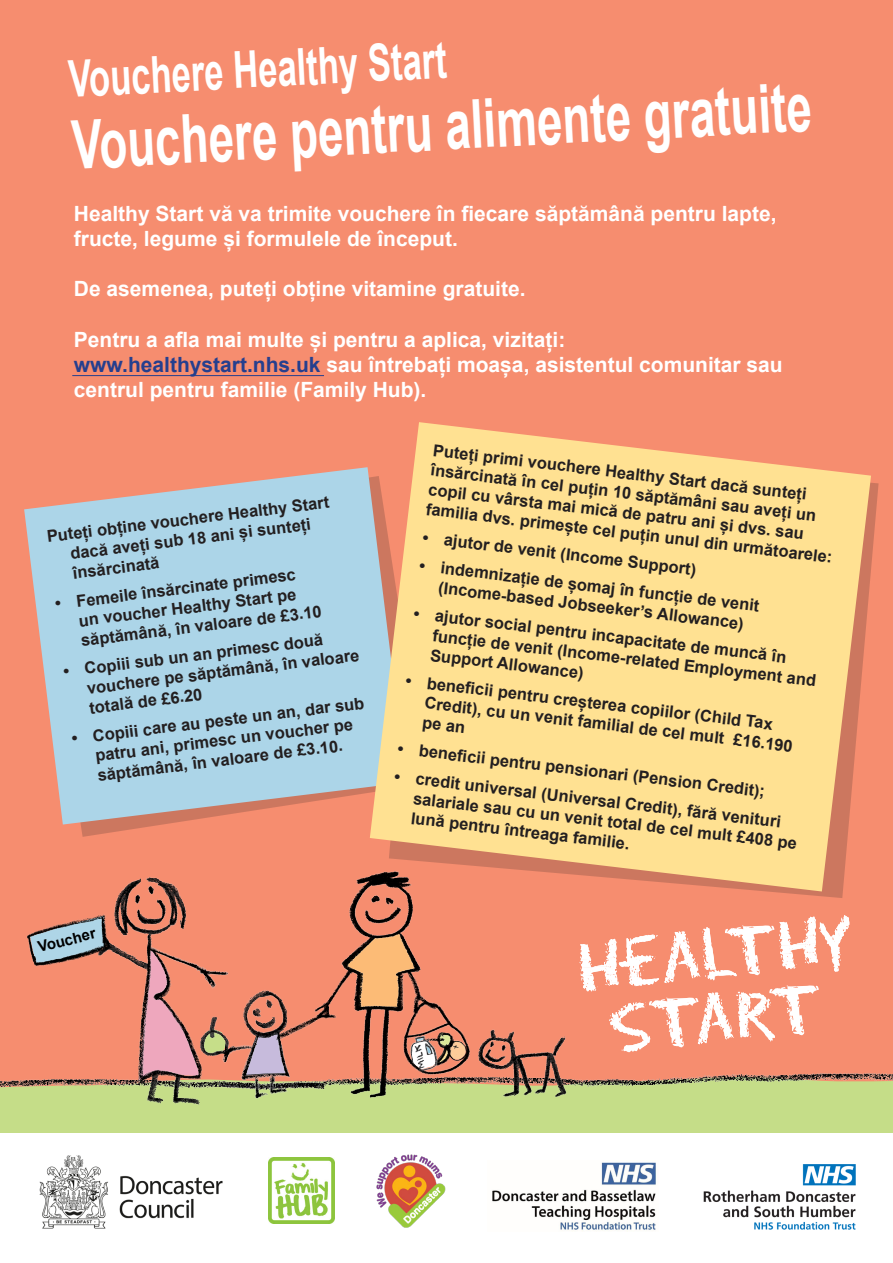
<style>
.page{position:relative;width:893px;height:1263px;background:#fff}
.page>*{position:absolute;margin:0;border:0;box-sizing:border-box;transform-origin:0 0}
.t1{font:700 67.5px "Arial";color:#fff;scale:.68 1}
.t2{font:700 51px "Arial";color:#fff;scale:.68 1}
.t3{font:700 21px/25.2px "Arial";color:#fff}
.t4{font:700 16.5px/19.8px "Arial";color:#231f20}
.t5{font:700 15px "Arial";color:#000}
.s1{color:#253f8e}
</style>
<div class="page">
<img style="left:703px;top:1164px;width:153px;height:66px">
<img style="left:39px;top:1155px;width:184px;height:74px">
<img style="left:268px;top:1157px;width:66px;height:66px">
<img style="left:376px;top:1154px;width:70px;height:74px">
<img style="left:492px;top:1162px;width:164px;height:70px">
<div style="left:0;top:0;width:893px;height:1094px;background:#f68d6f"></div>
<div style="left:0;top:1092px;width:893px;height:40px;background:#c5dd88"></div>
<img style="left:599px;top:1079px;width:34px;height:13px">
<img style="left:634px;top:1073px;width:259px;height:19px">
<img style="left:0;top:876px;width:599px;height:229px">
<svg style="left:30px;top:916px;width:75px;height:49px"></svg>
<svg style="left:62px;top:824px;width:103px;height:13px"></svg>
<svg style="left:24px;top:467px;width:346px;height:357px;background:#b6c9d4"></svg>
<svg style="left:579px;top:915px;width:271px;height:138px"></svg>
<svg style="left:389px;top:483px;width:490px;height:415px"></svg>
<svg style="left:370px;top:422px;width:501px;height:469px;background:#f9d08c"></svg>
<hr style="left:72px;top:375px;width:252px;height:1px;background:#253f8e">
<p class="t2" style="left:67px;top:46px;width:558px;rotate:-3deg">Vouchere Healthy Start</p>
<p class="t1" style="left:70px;top:101px;width:1091px;rotate:-3deg">Vouchere pentru alimente gratuite</p>
<p class="t3" style="left:74px;top:201px;width:704px">Healthy Start vă va trimite vouchere în fiecare săptămână pentru lapte, fructe, legume și formulele de început.</p>
<p class="t3" style="left:74px;top:277px;width:453px">De asemenea, puteți obține vitamine gratuite.</p>
<p class="t3" style="left:74px;top:327px;width:493px">Pentru a afla mai multe și pentru a aplica, vizitați:</p>
<p class="t3" style="left:74px;top:352px;width:710px"><span class="s1">www.healthystart.nhs.uk</span> sau întrebați moașa, asistentul comunitar sau centrul pentru familie (Family Hub).</p>
<p class="t4" style="left:67px;top:524px;width:264px;text-indent:-21px;rotate:-7deg">Puteți obține vouchere Healthy Start dacă aveți sub 18 ani și sunteți însărcinată</p>
<p class="t4" style="left:75px;top:592px;width:244px;text-indent:-21px;rotate:-7deg">• Femeile însărcinate primesc un voucher Healthy Start pe săptămână, în valoare de £3.10</p>
<p class="t4" style="left:83px;top:659px;width:276px;text-indent:-21px;rotate:-7deg">• Copiii sub un an primesc două vouchere pe săptămână, în valoare totală de £6.20</p>
<p class="t4" style="left:71px;top:729px;width:296px;text-align:center;rotate:-7deg">• Copiii care au peste un an, dar sub patru ani, primesc un voucher pe săptămână, în valoare de £3.10.</p>
<p class="t4" style="left:434px;top:440px;width:411px;rotate:7deg">Puteți primi vouchere Healthy Start dacă sunteți însărcinată în cel puțin 10 săptămâni sau aveți un copil cu vârsta mai mică de patru ani și dvs. sau familia dvs. primește cel puțin unul din următoarele:</p>
<p class="t4" style="left:424px;top:527px;width:277px;rotate:7deg">• ajutor de venit (Income Support)</p>
<p class="t4" style="left:421px;top:555px;width:344px;text-align:center;rotate:7deg">• indemnizație de șomaj în funcție de venit (Income-based Jobseeker’s Allowance)</p>
<p class="t4" style="left:436px;top:605px;width:387px;text-indent:-21px;rotate:7deg">• ajutor social pentru incapacitate de muncă în funcție de venit (Income-related Employment and<br>Support Allowance)</p>
<p class="t4" style="left:428px;top:673px;width:372px;text-indent:-21px;rotate:7deg">• benefi cii pentru creșterea copiilor (Child Tax<br>Credit), cu un venit familial de cel mult £16.190 pe an</p>
<p class="t4" style="left:399px;top:738px;width:371px;rotate:7deg">• benefi cii pentru pensionari (Pension Credit);</p>
<p class="t4" style="left:417px;top:768px;width:388px;text-indent:-21px;rotate:7deg">• credit universal (Universal Credit), fără venituri salariale sau cu un venit total de cel mult £408 pe lună pentru întreaga familie.</p>
<p class="t5" style="left:36px;top:937px;width:61px;rotate:-14deg">Voucher</p>
</div>
